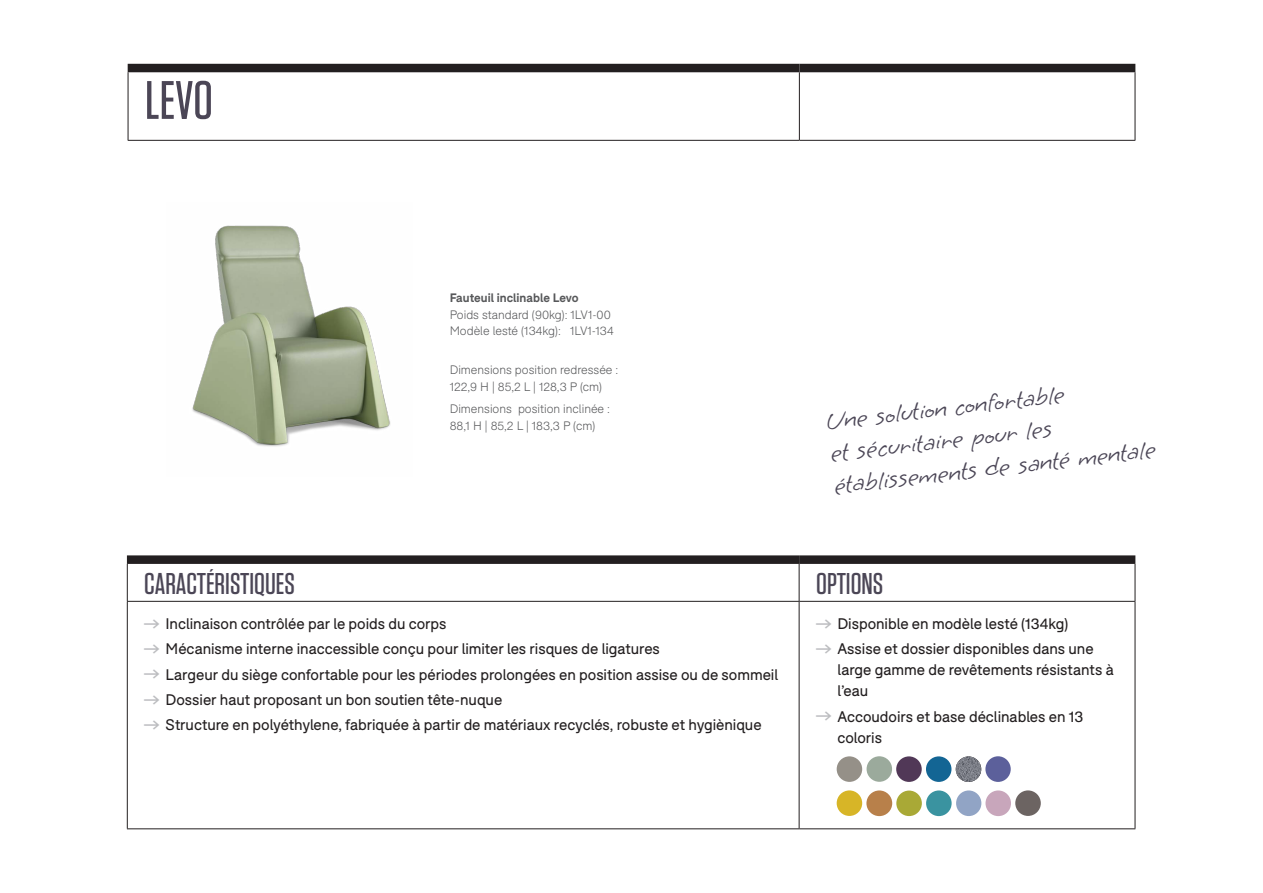
<style>
.page{position:relative;width:1263px;height:893px;background:#fff}
.page>*{position:absolute;margin:0;border:0;box-sizing:border-box;transform-origin:0 0}
.t1{font:500 54px "Tungsten";color:#4b4656}
.FEATURES___OPTIONS_headers{font:500 30px "Tungsten";color:#4b4656}
.t2{font:27px/32.5px "Grape Nuts";color:#4b4656}
.PRODUCT_FEATURES___OPTIONS_bullets{font:15px/21px "F37 Bolton";letter-spacing:-.005em;color:#231f20}
.PRODUCT_dims{font:300 12px "F37 Bolton";color:#57585a}
.PRODUCT_name{font:300 12px "F37 Bolton";color:#57585a}
.PRODUCT_name-2{font:700 12px "F37 Bolton";color:#57585a}
.s1{font-family:"Pinearrow";font-size:13.5px;color:#bcbdc0}
</style>
<div class="page">
<img style="left:192px;top:225px;width:199px;height:222px">
<hr style="left:128px;top:72px;width:1px;height:68px;background:#231f20">
<hr style="left:799px;top:72px;width:1px;height:68px;background:#231f20">
<hr style="left:1135px;top:72px;width:1px;height:68px;background:#231f20">
<hr style="left:128px;top:140px;width:671px;height:1px;background:#231f20">
<hr style="left:799px;top:140px;width:336px;height:1px;background:#231f20">
<div style="left:128px;top:64px;width:671px;height:8px;background:#231f20"></div>
<div style="left:799px;top:64px;width:336px;height:8px;background:#231f20"></div>
<hr style="left:127px;top:564px;width:1px;height:37px;background:#231f20">
<hr style="left:799px;top:564px;width:1px;height:37px;background:#231f20">
<hr style="left:1135px;top:564px;width:1px;height:37px;background:#231f20">
<hr style="left:127px;top:601px;width:672px;height:1px;background:#231f20">
<hr style="left:127px;top:602px;width:1px;height:226px;background:#231f20">
<hr style="left:799px;top:601px;width:336px;height:1px;background:#231f20">
<hr style="left:799px;top:602px;width:1px;height:226px;background:#231f20">
<hr style="left:1135px;top:602px;width:1px;height:226px;background:#231f20">
<hr style="left:127px;top:828px;width:672px;height:1px;background:#231f20">
<hr style="left:799px;top:828px;width:336px;height:1px;background:#231f20">
<div style="left:127px;top:555px;width:672px;height:9px;background:#231f20"></div>
<div style="left:799px;top:555px;width:336px;height:9px;background:#231f20"></div>
<div style="left:896px;top:790px;width:26px;height:26px;background:#a9a936;border-radius:50%"></div>
<div style="left:866px;top:790px;width:26px;height:26px;background:#b8804a;border-radius:50%"></div>
<div style="left:926px;top:790px;width:26px;height:26px;background:#3a93a0;border-radius:50%"></div>
<div style="left:956px;top:790px;width:25px;height:26px;background:#91a4c5;border-radius:50%"></div>
<div style="left:985px;top:756px;width:26px;height:26px;background:#5c609b;border-radius:50%"></div>
<div style="left:985px;top:790px;width:26px;height:26px;background:#c8a6bb;border-radius:50%"></div>
<div style="left:866px;top:756px;width:26px;height:26px;background:#9baa9c;border-radius:50%"></div>
<div style="left:896px;top:756px;width:26px;height:26px;background:#513857;border-radius:50%"></div>
<div style="left:926px;top:756px;width:25px;height:26px;background:#136594;border-radius:50%"></div>
<img style="left:956px;top:756px;width:25px;height:26px;border-radius:13px">
<div style="left:837px;top:756px;width:25px;height:26px;background:#959088;border-radius:50%"></div>
<div style="left:837px;top:790px;width:25px;height:26px;background:#d7b527;border-radius:50%"></div>
<div style="left:1015px;top:790px;width:26px;height:26px;background:#6c6462;border-radius:50%"></div>
<p class="t1" style="left:145px;top:72px;width:69px">LEVO</p>
<p class="PRODUCT_name-2" style="left:450px;top:291px;width:130px">Fauteuil inclinable Levo</p>
<p class="PRODUCT_name" style="left:450px;top:307px;width:163px">Poids standard (90kg): 1LV1-00</p>
<p class="PRODUCT_name" style="left:450px;top:324px;width:166px">Modèle lesté (134kg): 1LV1-134</p>
<p class="PRODUCT_dims" style="left:450px;top:363px;width:170px">Dimensions position redressée :</p>
<p class="PRODUCT_dims" style="left:450px;top:379px;width:154px">122,9 H | 85,2 L | 128,3 P (cm)</p>
<p class="PRODUCT_dims" style="left:450px;top:402px;width:162px">Dimensions position inclinée :</p>
<p class="PRODUCT_dims" style="left:450px;top:418px;width:147px">88,1 H | 85,2 L | 183,3 P (cm)</p>
<p class="t2" style="left:824px;top:406px;width:325px;rotate:-7deg">Une solution confortable<br>et sécuritaire pour les établissements de santé mentale</p>
<p class="FEATURES___OPTIONS_headers" style="left:144px;top:568px;width:152px">CARACTÉRISTIQUES</p>
<p class="FEATURES___OPTIONS_headers" style="left:816px;top:568px;width:69px">OPTIONS</p>
<p class="PRODUCT_FEATURES___OPTIONS_bullets" style="left:144px;top:613px;width:304px"><span class="s1">A</span> Inclinaison contrôlée par le poids du corps</p>
<p class="PRODUCT_FEATURES___OPTIONS_bullets" style="left:144px;top:639px;width:517px"><span class="s1">A</span> Mécanisme interne inaccessible conçu pour limiter les risques de ligatures</p>
<p class="PRODUCT_FEATURES___OPTIONS_bullets" style="left:144px;top:664px;width:635px"><span class="s1">A</span> Largeur du siège confortable pour les périodes prolongées en position assise ou de sommeil</p>
<p class="PRODUCT_FEATURES___OPTIONS_bullets" style="left:144px;top:689px;width:359px"><span class="s1">A</span> Dossier haut proposant un bon soutien tête-nuque</p>
<p class="PRODUCT_FEATURES___OPTIONS_bullets" style="left:144px;top:714px;width:619px"><span class="s1">A</span> Structure en polyéthylene, fabriquée à partir de matériaux recyclés, robuste et hygiènique</p>
<p class="PRODUCT_FEATURES___OPTIONS_bullets" style="left:816px;top:613px;width:254px"><span class="s1">A</span> Disponible en modèle lesté (134kg)</p>
<p class="PRODUCT_FEATURES___OPTIONS_bullets" style="left:837px;top:639px;width:278px;text-indent:-21px"><span class="s1">A</span> Assise et dossier disponibles dans une large gamme de revêtements résistants à l’eau</p>
<p class="PRODUCT_FEATURES___OPTIONS_bullets" style="left:837px;top:706px;width:248px;text-indent:-21px"><span class="s1">A</span> Accoudoirs et base déclinables en 13 coloris</p>
</div>
